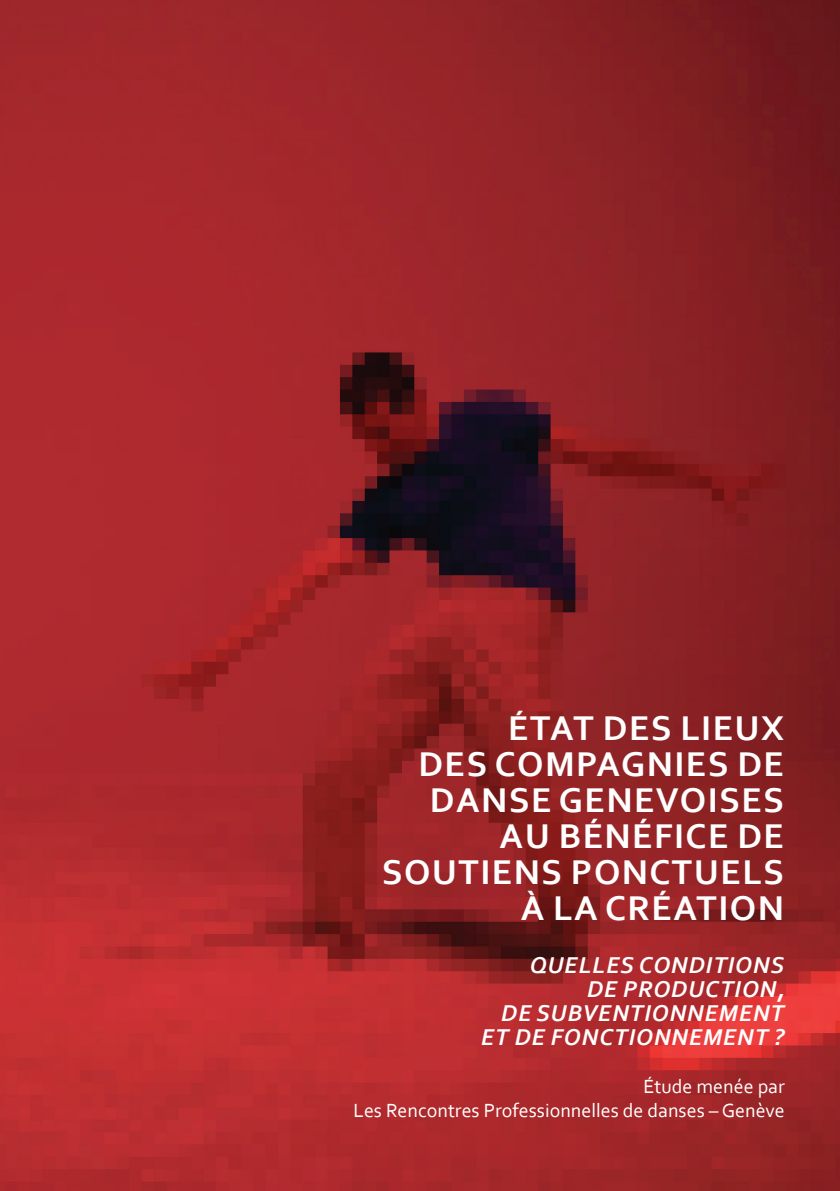
<style>
.page{position:relative;width:840px;height:1191px;background:#fff}
.page>*{position:absolute;margin:0;border:0;box-sizing:border-box;transform-origin:0 0}
.t1{font:700 36px/36px "Corbel";letter-spacing:.04em;color:#fff;text-align:right}
.t2{font:italic 700 24px/24px "Corbel";letter-spacing:.04em;color:#fff;text-align:right}
.t3{font:20px/24px "Corbel";color:#fff;text-align:right}
</style>
<div class="page">
<img style="left:0;top:0;width:839px;height:1191px">
<p class="t1" style="left:381px;top:709px;width:403px">ÉTAT DES LIEUX<br>DES COMPAGNIES DE<br>DANSE GENEVOISES<br>AU BÉNÉFICE DE<br>SOUTIENS PONCTUELS<br>À LA CRÉATION</p>
<p class="t2" style="left:481px;top:952px;width:305px">QUELLES CONDITIONS<br>DE PRODUCTION,<br>DE SUBVENTIONNEMENT<br>ET DE FONCTIONNEMENT ?</p>
<p class="t3" style="left:353px;top:1073px;width:432px">Étude menée par<br>Les Rencontres Professionnelles de danses – Genève</p>
</div>
